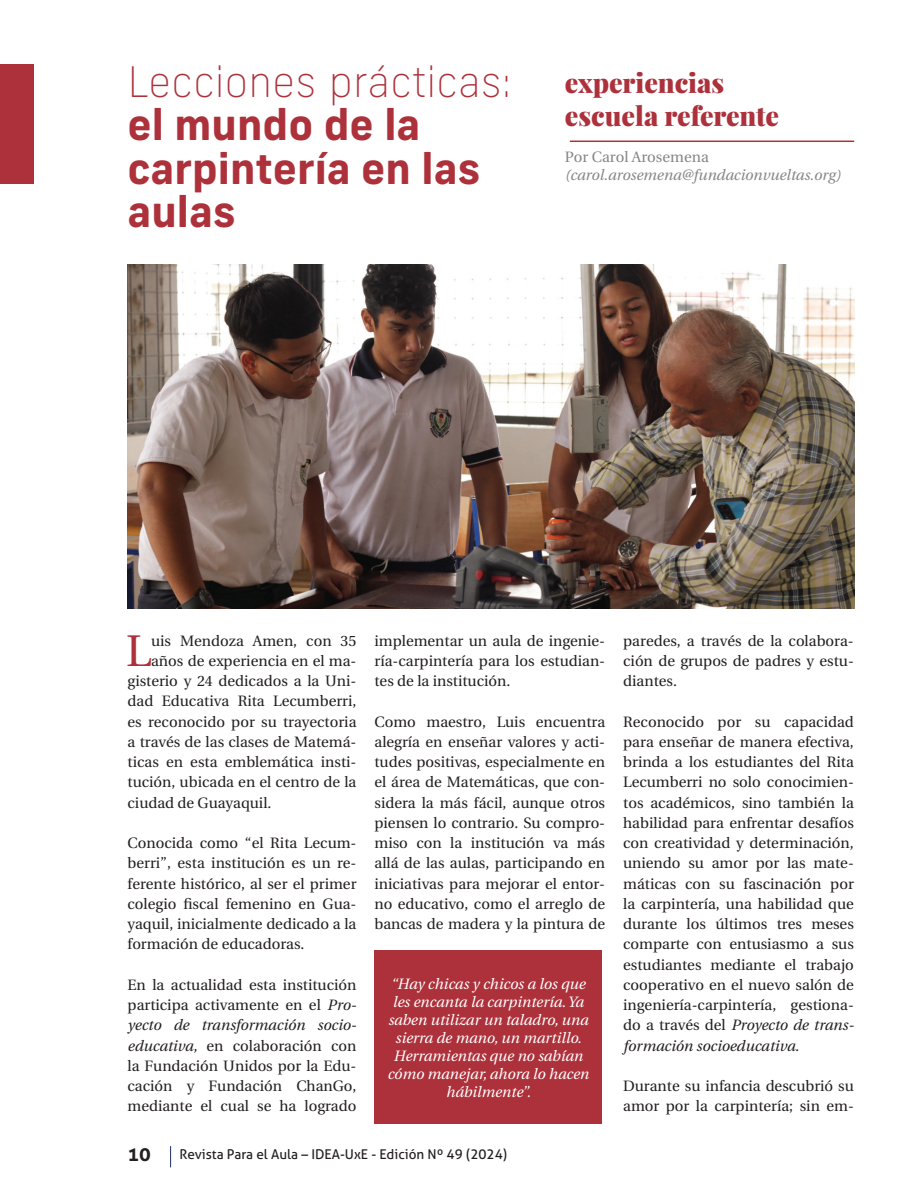
<style>
.page{position:relative;width:918px;height:1188px;background:#fff}
.page>*{position:absolute;margin:0;border:0;box-sizing:border-box;transform-origin:0 0}
.t1{font:44.25px "Linguistics Pro";color:#ad313b}
.t2{font:700 42px/43.5px "New Frank";color:#ad313b}
.t3{font:100 42px "New Frank";color:#ad313b}
.t4{font:900 27px/33px "Playfair Display";color:#ad313b}
.t5{font:700 19.5px "Aller";color:#231f20}
.t6{font:15px/20.2px "Linguistics Pro";color:#231f20;text-align:justify}
.t7{font:italic 15px/18px "Linguistics Pro";color:#fff;text-align:center}
.t8{font:italic 15px "Linguistics Pro";color:#868686}
.t9{font:15px "Linguistics Pro";color:#868686}
.t10{font:13.5px "Aller";color:#231f20}
.s1{font-style:italic}
</style>
<div class="page">
<svg style="left:170px;top:1146px;width:1px;height:21px"></svg>
<hr style="left:570px;top:141px;width:284px;height:1px;background:#ad313b">
<div style="left:0;top:64px;width:34px;height:119px;background:#ad313b"></div>
<img style="left:128px;top:264px;width:726px;height:344px">
<div style="left:374px;top:951px;width:228px;height:173px;background:#ad313b"></div>
<h2 class="t3" style="left:128px;top:57px;width:385px">Lecciones prácticas:</h2>
<h2 class="t2" style="left:128px;top:103px;width:354px">el mundo de la carpintería en las aulas</h2>
<h3 class="t4" style="left:565px;top:67px;width:216px">experiencias escuela referente</h3>
<p class="t9" style="left:565px;top:145px;width:145px">Por Carol Arosemena</p>
<p class="t8" style="left:565px;top:163px;width:277px">(carol.arosemena@fundacionvueltas.org)</p>
<h1 class="t1" style="left:126px;top:617px;width:27px">L</h1>
<p class="t6" style="left:151px;top:631px;width:207px">uis Mendoza Amen, con 35</p>
<p class="t6" style="left:151px;top:651px;width:207px">años de experiencia en el ma-</p>
<p class="t6" style="left:128px;top:671px;width:230px">gisterio y 24 dedicados a la Uni-</p>
<p class="t6" style="left:128px;top:691px;width:230px">dad Educativa Rita Lecumberri,</p>
<p class="t6" style="left:128px;top:712px;width:230px">es reconocido por su trayectoria</p>
<p class="t6" style="left:128px;top:732px;width:230px">a través de las clases de Matemá-</p>
<p class="t6" style="left:128px;top:752px;width:230px">ticas en esta emblemática insti-</p>
<p class="t6" style="left:128px;top:772px;width:230px">tución, ubicada en el centro de la</p>
<p class="t6" style="left:128px;top:793px;width:145px">ciudad de Guayaquil.</p>
<p class="t6" style="left:128px;top:833px;width:230px">Conocida como “el Rita Lecum&shy;berri”, esta institución es un re&shy;ferente histórico, al ser el primer colegio fiscal femenino en Gua&shy;yaquil, inicialmente dedicado a la formación de educadoras.</p>
<p class="t6" style="left:128px;top:975px;width:230px">En la actualidad esta institución participa activamente en el <span class="s1">Pro&shy;yecto de transformación socio&shy;educativa,</span> en colaboración con la Fundación Unidos por la Edu&shy;cación y Fundación ChanGo, mediante el cual se ha logrado</p>
<p class="t6" style="left:375px;top:631px;width:232px">implementar un aula de ingenie&shy;ría-carpintería para los estudian&shy;tes de la institución.</p>
<p class="t6" style="left:375px;top:712px;width:232px">Como maestro, Luis encuentra alegría en enseñar valores y acti&shy;tudes positivas, especialmente en el área de Matemáticas, que con&shy;sidera la más fácil, aunque otros piensen lo contrario. Su compro&shy;miso con la institución va más allá de las aulas, participando en iniciativas para mejorar el entor&shy;no educativo, como el arreglo de bancas de madera y la pintura de</p>
<p class="t7" style="left:387px;top:974px;width:203px">“Hay chicas y chicos a los que les encanta la carpintería. Ya saben utilizar un taladro, una sierra de mano, un martillo.<br>Herramientas que no sabían cómo manejar, ahora lo hacen hábilmente”.</p>
<h3 class="t5" style="left:128px;top:1143px;width:25px">10</h3>
<p class="t10" style="left:180px;top:1147px;width:329px">Revista Para el Aula – IDEA-UxE - Edición Nº 49 (2024)</p>
<p class="t6" style="left:623px;top:631px;width:232px">paredes, a través de la colabora&shy;ción de grupos de padres y estu&shy;diantes.</p>
<p class="t6" style="left:623px;top:712px;width:232px">Reconocido por su capacidad para enseñar de manera efectiva, brinda a los estudiantes del Rita Lecumberri no solo conocimien&shy;tos académicos, sino también la habilidad para enfrentar desafíos con creatividad y determinación, uniendo su amor por las mate&shy;máticas con su fascinación por la carpintería, una habilidad que durante los últimos tres meses comparte con entusiasmo a sus estudiantes mediante el trabajo cooperativo en el nuevo salón de ingeniería-carpintería, gestiona&shy;do a través del <span class="s1">Proyecto de trans&shy;formación socioeducativa.</span></p>
<p class="t6" style="left:623px;top:1076px;width:232px">Durante su infancia descubrió su amor por la carpintería; sin em-</p>
</div>
